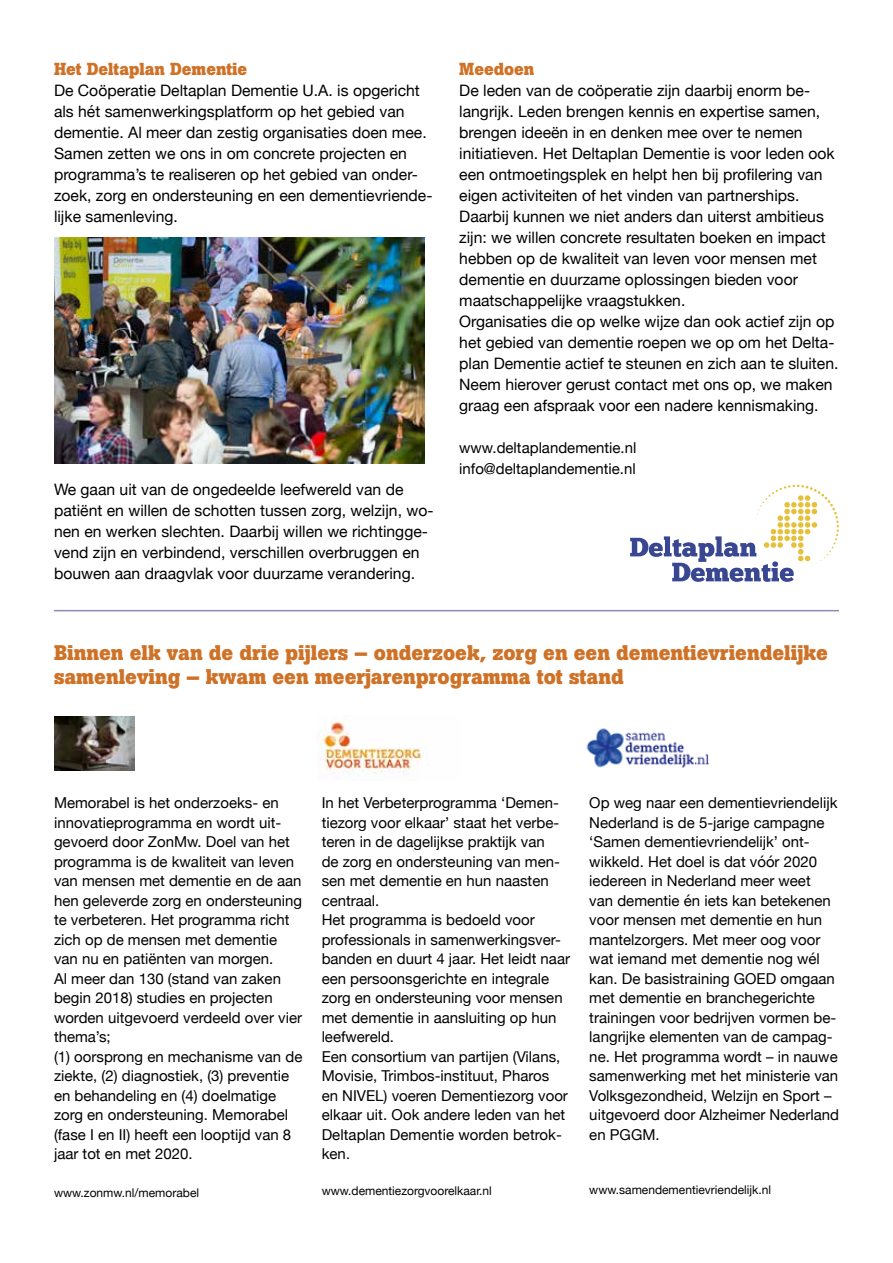
<style>
.page{position:relative;width:893px;height:1263px;background:#fff}
.page>*{position:absolute;margin:0;border:0;box-sizing:border-box;transform-origin:0 0}
.t1{font:700 21px/24px "Boton";color:#cf7227}
.t2{font:700 17.25px "Boton";color:#cf7227}
.t3{font:15.75px/21px "Helvetica Neue";color:#000}
.t4{font:15px/19.5px "Helvetica Neue";color:#000}
.t5{font:12px "Helvetica Neue";color:#000}
.s1{font-size:14.25px}
</style>
<div class="page">
<img style="left:586px;top:728px;width:124px;height:40px">
<img style="left:317px;top:719px;width:105px;height:61px">
<img style="left:54px;top:717px;width:81px;height:53px">
<hr style="left:54px;top:610px;width:785px;height:1px;background:#9188b4">
<img style="left:54px;top:237px;width:371px;height:226px">
<svg style="left:630px;top:485px;width:209px;height:97px"></svg>
<p class="t2" style="left:54px;top:59px;width:195px">Het Deltaplan Dementie</p>
<p class="t3" style="left:54px;top:81px;width:380px">De Coöperatie Deltaplan Dementie U.A. is opgericht als hét samenwerkingsplatform op het gebied van dementie. Al meer dan zestig organisaties doen mee.<br>Samen zetten we ons in om concrete projecten en programma’s te realiseren op het gebied van onder&shy;zoek, zorg en ondersteuning en een dementievriende&shy;lijke samenleving.</p>
<p class="t3" style="left:54px;top:480px;width:381px">We gaan uit van de ongedeelde leefwereld van de patiënt en willen de schotten tussen zorg, welzijn, wo&shy;nen en werken slechten. Daarbij willen we richtingge&shy;vend zijn en verbindend, verschillen overbruggen en bouwen aan draagvlak voor duurzame verandering.</p>
<p class="t2" style="left:459px;top:59px;width:77px">Meedoen</p>
<p class="t3" style="left:459px;top:81px;width:381px">De leden van de coöperatie zijn daarbij enorm be&shy;langrijk. Leden brengen kennis en expertise samen, brengen ideeën in en denken mee over te nemen initiatieven. Het Deltaplan Dementie is voor leden ook een ontmoetingsplek en helpt hen bij profilering van eigen activiteiten of het vinden van partnerships.<br>Daarbij kunnen we niet anders dan uiterst ambitieus zijn: we willen concrete resultaten boeken en impact hebben op de kwaliteit van leven voor mensen met dementie en duurzame oplossingen bieden voor maatschappelijke vraagstukken.<br>Organisaties die op welke wijze dan ook actief zijn op het gebied van dementie roepen we op om het Delta&shy;plan Dementie actief te steunen en zich aan te sluiten.<br>Neem hierover gerust contact met ons op, we maken graag een afspraak voor een nadere kennismaking.</p>
<p class="t4" style="left:459px;top:438px;width:179px;line-height:21px">www.deltaplandementie.nl info@deltaplandementie.nl</p>
<h1 class="t1" style="left:54px;top:641px;width:775px">Binnen elk van de drie pijlers – onderzoek, zorg en een dementievriendelijke samenleving – kwam een meerjarenprogramma tot stand</h1>
<p class="t4" style="left:54px;top:794px;width:250px">Memorabel is het onderzoeks- en innovatieprogramma en wordt uit&shy;gevoerd door ZonMw. Doel van het programma is de kwaliteit van leven van mensen met dementie en de aan hen geleverde zorg en ondersteuning te verbeteren. Het programma richt zich op de mensen met dementie van nu en patiënten van morgen.<br>Al meer dan 130 (stand van zaken begin 2018) studies en projecten worden uitgevoerd verdeeld over vier thema’s;<br>(1) oorsprong en mechanisme van de ziekte, (2) diagnostiek, (3) preventie en behandeling en (4) doelmatige zorg en ondersteuning. Memorabel (fase I en II) heeft een looptijd van 8 jaar tot en met 2020.</p>
<p class="t5" style="left:54px;top:1184px;width:147px">www.zonmw.nl/memorabel</p>
<p class="t4" style="left:322px;top:794px;width:250px">In het Verbeterprogramma ‘Demen&shy;tiezorg voor elkaar’ staat het verbe&shy;teren in de dagelijkse praktijk van<br>de zorg en ondersteuning van men&shy;sen met dementie en hun naasten centraal.<br>Het programma is bedoeld voor professionals in samenwerkingsver&shy;banden en duurt 4 jaar. Het leidt naar een persoonsgerichte en integrale zorg en ondersteuning voor mensen met dementie in aansluiting op hun leefwereld.<br>Een consortium van partijen (Vilans,<br>Movisie, Trimbos-instituut, Pharos<br>en NIVEL) voeren Dementiezorg voor elkaar uit. Ook andere leden van het<br>Deltaplan Dementie worden betrok&shy;ken<span class="s1">.</span></p>
<p class="t5" style="left:322px;top:1182px;width:172px">www.dementiezorgvoorelkaar.nl</p>
<p class="t4" style="left:589px;top:794px;width:251px">Op weg naar een dementievriendelijk<br>Nederland is de 5-jarige campagne ‘Samen dementievriendelijk’ ont&shy;wikkeld. Het doel is dat vóór 2020 iedereen in Nederland meer weet<br>van dementie én iets kan betekenen voor mensen met dementie en hun mantelzorgers. Met meer oog voor wat iemand met dementie nog wél kan. De basistraining GOED omgaan met dementie en branchegerichte trainingen voor bedrijven vormen be&shy;langrijke elementen van de campag&shy;ne. Het programma wordt – in nauwe samenwerking met het ministerie van<br>Volksgezondheid, Welzijn en Sport – uitgevoerd door Alzheimer Nederland en PGGM.</p>
<p class="t5" style="left:589px;top:1181px;width:183px">www.samendementievriendelijk.nl</p>
</div>
